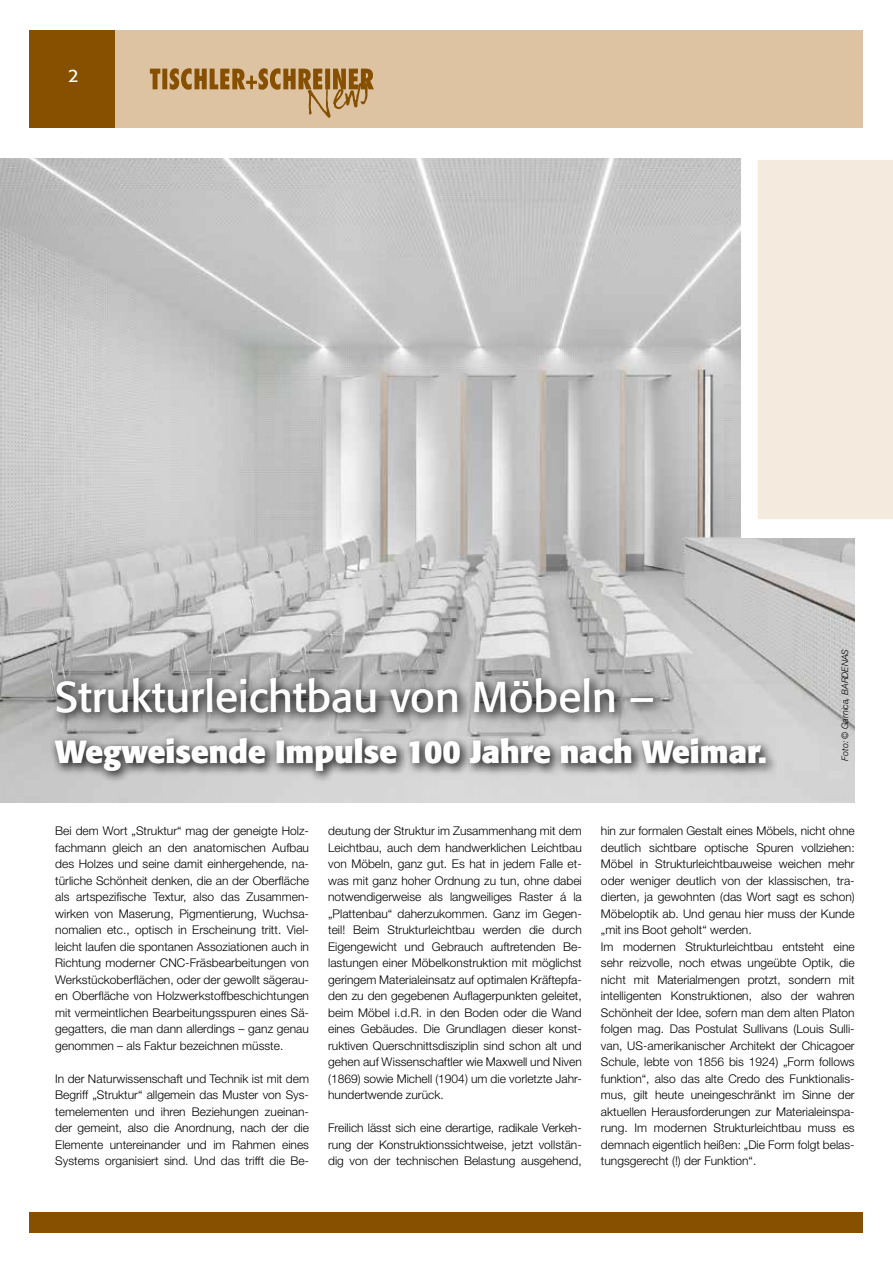
<style>
.page{position:relative;width:893px;height:1263px;background:#fff}
.page>*{position:absolute;margin:0;border:0;box-sizing:border-box;transform-origin:0 0}
.t1{font:42.6px "Formata";color:#fff}
.t2{font:700 31.5px "Formata";color:#fff}
.t3{font:18px "Formata";color:#fff}
.t4{font:300 12px/16.5px "Helvetica Neue CE";color:#000;text-align:justify}
.t5{font:italic 300 9px "Helvetica Neue CE";color:#000}
</style>
<div class="page">
<div style="left:30px;top:1212px;width:833px;height:20px;background:#875000"></div>
<div style="left:30px;top:30px;width:833px;height:98px;background:#ddc3a1"></div>
<div style="left:30px;top:30px;width:85px;height:98px;background:#875000"></div>
<svg style="left:150px;top:68px;width:224px;height:50px"></svg>
<img style="left:0;top:159px;width:855px;height:643px">
<div style="left:741px;top:149px;width:152px;height:389px;background:#fff"></div>
<div style="left:758px;top:160px;width:135px;height:359px;background:#f4eadd"></div>
<div style="left:49px;top:672px;width:729px;height:111px;background:#000;opacity:.61"></div>
<h3 class="t3" style="left:68px;top:68px;width:12px">2</h3>
<h1 class="t1" style="left:55px;top:678px;width:600px">Strukturleichtbau von Möbeln –</h1>
<h2 class="t2" style="left:55px;top:738px;width:713px">Wegweisende Impulse 100 Jahre nach Weimar.</h2>
<p class="t5" style="left:841px;top:761px;width:113px;rotate:-90deg">Foto: © Garnica, BARDENAS</p>
<p class="t4" style="left:55px;top:824px;width:255px">Bei dem Wort „Struktur“ mag der geneigte Holz&shy;fachmann gleich an den anatomischen Aufbau des Holzes und seine damit einhergehende, na&shy;türliche Schönheit denken, die an der Oberfläche als artspezifische Textur, also das Zusammen&shy;wirken von Maserung, Pigmentierung, Wuchsa&shy;nomalien etc., optisch in Erscheinung tritt. Viel&shy;leicht laufen die spontanen Assoziationen auch in Richtung moderner CNC-Fräsbearbeitungen von Werkstückoberflächen, oder der gewollt sägerau&shy;en Oberfläche von Holzwerkstoffbeschichtungen mit vermeintlichen Bearbeitungsspuren eines Sä&shy;gegatters, die man dann allerdings – ganz genau genommen – als Faktur bezeichnen müsste.</p>
<p class="t4" style="left:55px;top:1071px;width:255px">In der Naturwissenschaft und Technik ist mit dem Begriff „Struktur“ allgemein das Muster von Sys&shy;temelementen und ihren Beziehungen zueinan&shy;der gemeint, also die Anordnung, nach der die Elemente untereinander und im Rahmen eines Systems organisiert sind. Und das trifft die Be-</p>
<p class="t4" style="left:328px;top:824px;width:255px">deutung der Struktur im Zusammenhang mit dem Leichtbau, auch dem handwerklichen Leichtbau von Möbeln, ganz gut. Es hat in jedem Falle et&shy;was mit ganz hoher Ordnung zu tun, ohne dabei notwendigerweise als langweiliges Raster á la „Plattenbau“ daherzukommen. Ganz im Gegen&shy;teil! Beim Strukturleichtbau werden die durch Eigengewicht und Gebrauch auftretenden Be&shy;lastungen einer Möbelkonstruktion mit möglichst geringem Materialeinsatz auf optimalen Kräftepfa&shy;den zu den gegebenen Auflagerpunkten geleitet, beim Möbel i.d.R. in den Boden oder die Wand eines Gebäudes. Die Grundlagen dieser konst&shy;ruktiven Querschnittsdisziplin sind schon alt und gehen auf Wissenschaftler wie Maxwell und Niven (1869) sowie Michell (1904) um die vorletzte Jahr&shy;hundertwende zurück.</p>
<p class="t4" style="left:328px;top:1121px;width:255px">Freilich lässt sich eine derartige, radikale Verkeh&shy;rung der Konstruktionssichtweise, jetzt vollstän&shy;dig von der technischen Belastung ausgehend,</p>
<p class="t4" style="left:601px;top:824px;width:255px;text-align:left">hin zur formalen Gestalt eines Möbels, nicht ohne deutlich sichtbare optische Spuren vollziehen:<br>Möbel in Strukturleichtbauweise weichen mehr oder weniger deutlich von der klassischen, tra&shy;dierten, ja gewohnten (das Wort sagt es schon)<br>Möbeloptik ab. Und genau hier muss der Kunde „mit ins Boot geholt“ werden.<br>Im modernen Strukturleichtbau entsteht eine sehr reizvolle, noch etwas ungeübte Optik, die nicht mit Materialmengen protzt, sondern mit intelligenten Konstruktionen, also der wahren Schönheit der Idee, sofern man dem alten Platon folgen mag. Das Postulat Sullivans (Louis Sulli&shy;van, US-amerikanischer Architekt der Chicagoer Schule, lebte von 1856 bis 1924) „Form follows funktion“, also das alte Credo des Funktionalis&shy;mus, gilt heute uneingeschränkt im Sinne der aktuellen Herausforderungen zur Materialeinspa&shy;rung. Im modernen Strukturleichtbau muss es demnach eigentlich heißen: „Die Form folgt belas&shy;tungsgerecht (!) der Funktion“.</p>
</div>
